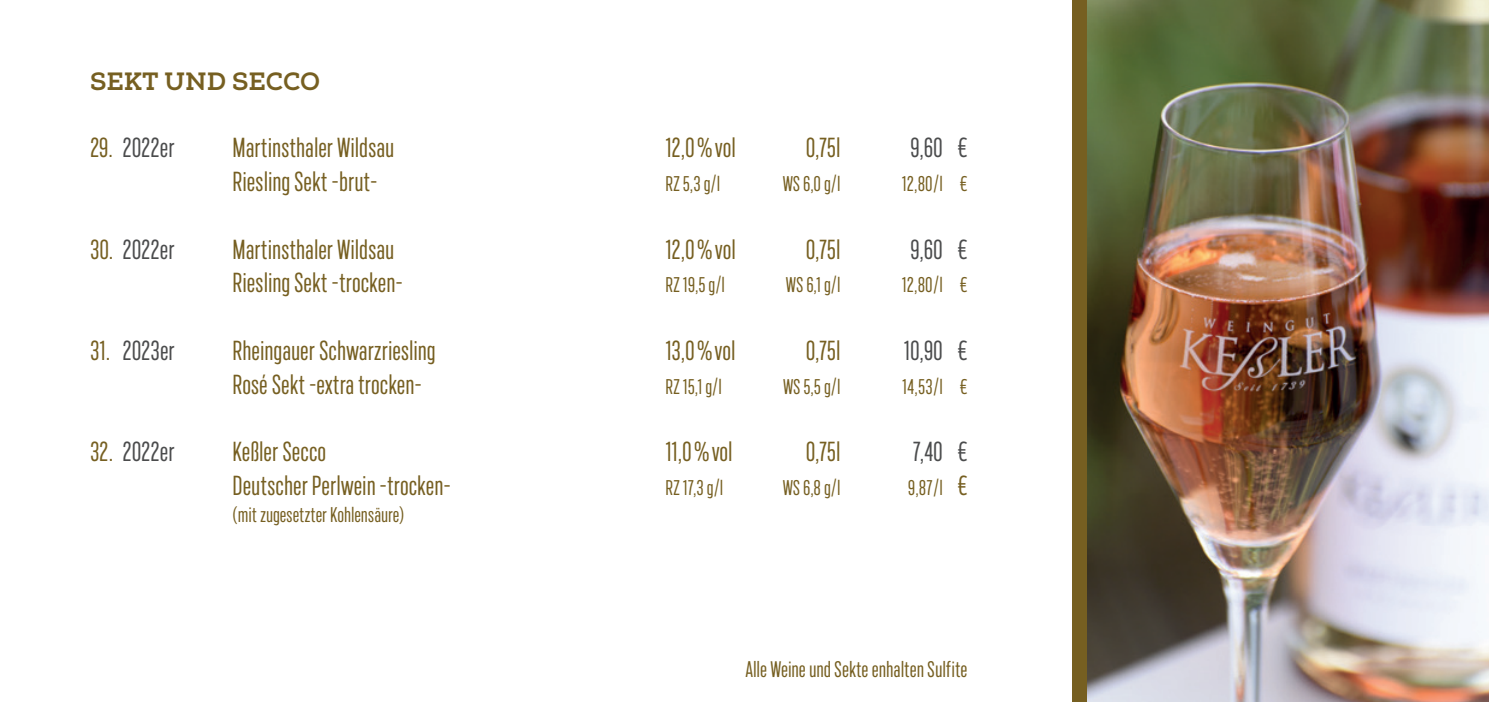
<style>
.page{position:relative;width:1489px;height:702px;background:#fff}
.page>*{position:absolute;margin:0;border:0;box-sizing:border-box;transform-origin:0 0}
.t1{font:27.5px "Marsden Ct Regular";color:#765f21}
.t2{font:27.5px "Marsden Ct Regular";color:#4b4c4d}
.t3{font:700 25px "Nexa Slabx";color:#765f21}
.t4{font:22.5px "Marsden Ct Regular";color:#765f21}
.t5{font:21.25px "Marsden Ct Regular";color:#765f21}
.s1{color:#765f21}
.s2{font-size:27.5px}
</style>
<div class="page">
<div style="left:1072px;top:0;width:416px;height:702px;background:#765f21"></div>
<img style="left:1087px;top:0;width:401px;height:702px">
<p class="t3" style="left:90px;top:66px;width:232px">SEKT UND SECCO</p>
<p class="t2" style="left:90px;top:134px;width:86px"><span class="s1">29.</span> 2022er</p>
<p class="t1" style="left:233px;top:134px;width:163px">Martinsthaler Wildsau</p>
<p class="t1" style="left:665px;top:134px;width:72px">12,0%vol</p>
<p class="t1" style="left:805px;top:134px;width:36px">0,75l</p>
<p class="t2" style="left:910px;top:134px;width:59px">9,60 €</p>
<p class="t1" style="left:233px;top:168px;width:146px">Riesling Sekt -brut-</p>
<p class="t5" style="left:665px;top:173px;width:56px">RZ 5,3 g/l</p>
<p class="t5" style="left:782px;top:173px;width:59px">WS 6,0 g/l</p>
<p class="t5" style="left:901px;top:173px;width:68px">12,80/l €</p>
<p class="t2" style="left:90px;top:235px;width:86px"><span class="s1">30.</span> 2022er</p>
<p class="t1" style="left:233px;top:235px;width:163px">Martinsthaler Wildsau</p>
<p class="t1" style="left:665px;top:235px;width:72px">12,0%vol</p>
<p class="t1" style="left:805px;top:235px;width:36px">0,75l</p>
<p class="t2" style="left:910px;top:235px;width:59px">9,60 €</p>
<p class="t1" style="left:233px;top:269px;width:172px">Riesling Sekt -trocken-</p>
<p class="t5" style="left:665px;top:274px;width:61px">RZ 19,5 g/l</p>
<p class="t5" style="left:785px;top:274px;width:56px">WS 6,1 g/l</p>
<p class="t5" style="left:901px;top:274px;width:68px">12,80/l €</p>
<p class="t2" style="left:90px;top:336px;width:86px"><span class="s1">31.</span> 2023er</p>
<p class="t1" style="left:233px;top:336px;width:205px">Rheingauer Schwarzriesling</p>
<p class="t1" style="left:665px;top:336px;width:72px">13,0%vol</p>
<p class="t1" style="left:805px;top:336px;width:36px">0,75l</p>
<p class="t2" style="left:903px;top:336px;width:66px">10,90 €</p>
<p class="t1" style="left:233px;top:370px;width:191px">Rosé Sekt -extra trocken-</p>
<p class="t5" style="left:665px;top:375px;width:58px">RZ 15,1 g/l</p>
<p class="t5" style="left:783px;top:375px;width:59px">WS 5,5 g/l</p>
<p class="t5" style="left:902px;top:375px;width:67px">14,53/l €</p>
<p class="t2" style="left:90px;top:438px;width:86px"><span class="s1">32.</span> 2022er</p>
<p class="t1" style="left:233px;top:438px;width:95px">Keßler Secco</p>
<p class="t1" style="left:665px;top:438px;width:69px">11,0%vol</p>
<p class="t1" style="left:805px;top:438px;width:36px">0,75l</p>
<p class="t2" style="left:912px;top:438px;width:57px">7,40 €</p>
<p class="t1" style="left:233px;top:471px;width:220px">Deutscher Perlwein -trocken-</p>
<p class="t5" style="left:665px;top:477px;width:59px">RZ 17,3 g/l</p>
<p class="t5" style="left:782px;top:477px;width:59px">WS 6,8 g/l</p>
<p class="t5" style="left:907px;top:477px;width:62px">9,87/l <span class="s2">€</span></p>
<p class="t5" style="left:233px;top:504px;width:173px">(mit zugesetzter Kohlensäure)</p>
<p class="t4" style="left:745px;top:658px;width:224px">Alle Weine und Sekte enhalten Sulfite</p>
</div>
